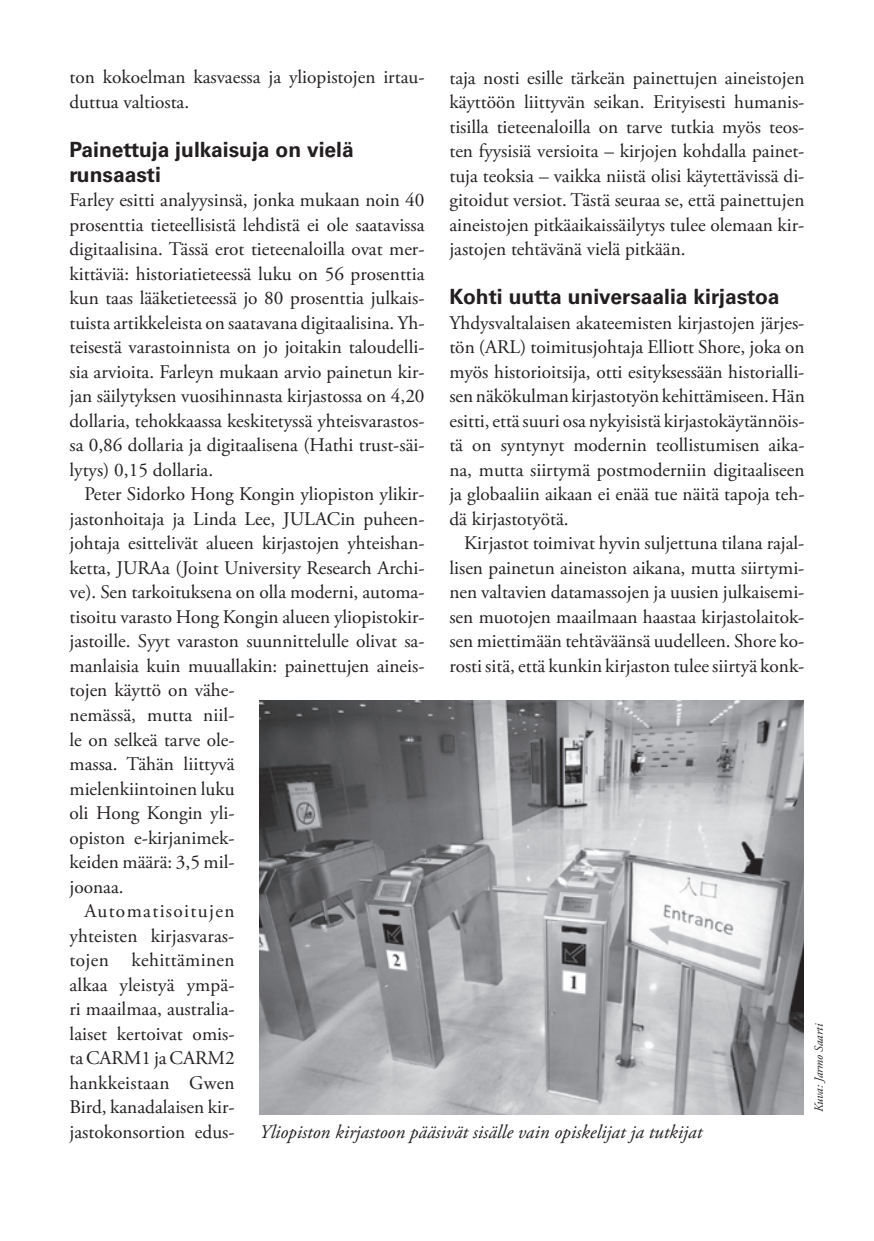
<style>
.page{position:relative;width:874px;height:1241px;background:#fff}
.page>*{position:absolute;margin:0;border:0;box-sizing:border-box;transform-origin:0 0}
.t1{font:700 21px/24.5px "Univers LT Std";color:#231f20}
.t2{font:19.25px/24.5px "Adobe Garamond Pro";color:#231f20;text-align:justify}
.t3{font:italic 19.25px "Adobe Garamond Pro";color:#231f20}
.t4{font:19.25px "Adobe Garamond Pro";letter-spacing:.02em;color:#231f20}
.t5{font:19.25px "Adobe Garamond Pro";letter-spacing:.07em;color:#231f20}
.t6{font:italic 12.25px "Adobe Garamond Pro";letter-spacing:-.005em;color:#231f20}
</style>
<div class="page">
<img style="left:259px;top:700px;width:544px;height:414px">
<p class="t2" style="left:69px;top:66px;width:356px">ton kokoelman kasvaessa ja yliopistojen irtau&shy;duttua valtiosta.</p>
<p class="t1" style="left:69px;top:137px;width:285px">Painettuja julkaisuja on vielä runsaasti</p>
<p class="t2" style="left:69px;top:188px;width:356px">Farley esitti analyysinsä, jonka mukaan noin 40 prosenttia tieteellisistä lehdistä ei ole saatavissa digitaalisina. Tässä erot tieteenaloilla ovat mer&shy;kittäviä: historiatieteessä luku on 56 prosenttia kun taas lääketieteessä jo 80 prosenttia julkais&shy;tuista artikkeleista on saatavana digitaalisina. Yh&shy;teisestä varastoinnista on jo joitakin taloudelli&shy;sia arvioita. Farleyn mukaan arvio painetun kir&shy;jan säilytyksen vuosihinnasta kirjastossa on 4,20 dollaria, tehokkaassa keskitetyssä yhteisvarastos&shy;sa 0,86 dollaria ja digitaalisena (Hathi trust-säi&shy;lytys) 0,15 dollaria.</p>
<p class="t2" style="left:84px;top:482px;width:341px">Peter Sidorko Hong Kongin yliopiston ylikir-</p>
<p class="t2" style="left:69px;top:507px;width:356px">jastonhoitaja ja Linda Lee, JULACin puheen-</p>
<p class="t2" style="left:69px;top:531px;width:356px">johtaja esittelivät alueen kirjastojen yhteishan-</p>
<p class="t2" style="left:69px;top:556px;width:356px">ketta, JURAa (Joint University Research Archi-</p>
<p class="t2" style="left:69px;top:580px;width:356px">ve). Sen tarkoituksena on olla moderni, automa-</p>
<p class="t2" style="left:69px;top:605px;width:356px">tisoitu varasto Hong Kongin alueen yliopistokir-</p>
<p class="t2" style="left:69px;top:629px;width:356px">jastoille. Syyt varaston suunnittelulle olivat sa-</p>
<p class="t2" style="left:69px;top:654px;width:356px">manlaisia kuin muuallakin: painettujen aineis-</p>
<p class="t2" style="left:69px;top:678px;width:166px">tojen käyttö on vähe-</p>
<p class="t2" style="left:69px;top:703px;width:166px">nemässä, mutta niil-</p>
<p class="t2" style="left:69px;top:727px;width:166px">le on selkeä tarve ole-</p>
<p class="t2" style="left:69px;top:752px;width:166px">massa. Tähän liittyvä</p>
<p class="t2" style="left:69px;top:776px;width:166px">mielenkiintoinen luku</p>
<p class="t2" style="left:69px;top:801px;width:166px">oli Hong Kongin yli-</p>
<p class="t2" style="left:69px;top:825px;width:166px">opiston e-kirjanimek-</p>
<p class="t2" style="left:69px;top:850px;width:166px">keiden määrä: 3,5 mil-</p>
<p class="t2" style="left:69px;top:874px;width:56px">joonaa.</p>
<p class="t5" style="left:84px;top:899px;width:151px">Automatisoitujen</p>
<p class="t2" style="left:69px;top:923px;width:166px">yhteisten kirjasvaras-</p>
<p class="t4" style="left:69px;top:948px;width:166px">tojen kehittäminen</p>
<p class="t2" style="left:69px;top:972px;width:166px">alkaa yleistyä ympä-</p>
<p class="t2" style="left:69px;top:997px;width:166px">ri maailmaa, australia-</p>
<p class="t2" style="left:69px;top:1021px;width:167px">laiset kertoivat omis-</p>
<p class="t2" style="left:69px;top:1046px;width:166px">ta CARM1 ja CARM2</p>
<p class="t2" style="left:69px;top:1070px;width:167px">hankkeistaan Gwen</p>
<p class="t2" style="left:69px;top:1095px;width:166px">Bird, kanadalaisen kir-</p>
<p class="t2" style="left:69px;top:1119px;width:166px">jastokonsortion edus-</p>
<p class="t2" style="left:449px;top:66px;width:356px">taja nosti esille tärkeän painettujen aineistojen käyttöön liittyvän seikan. Erityisesti humanis&shy;tisilla tieteenaloilla on tarve tutkia myös teos&shy;ten fyysisiä versioita – kirjojen kohdalla painet&shy;tuja teoksia – vaikka niistä olisi käytettävissä di&shy;gitoidut versiot. Tästä seuraa se, että painettujen aineistojen pitkäaikaissäilytys tulee olemaan kir&shy;jastojen tehtävänä vielä pitkään.</p>
<p class="t1" style="left:449px;top:284px;width:331px">Kohti uutta universaalia kirjastoa</p>
<p class="t2" style="left:449px;top:311px;width:357px">Yhdysvaltalaisen akateemisten kirjastojen järjes&shy;tön (ARL) toimitusjohtaja Elliott Shore, joka on myös historioitsija, otti esityksessään historialli&shy;sen näkökulman kirjastotyön kehittämiseen. Hän esitti, että suuri osa nykyisistä kirjastokäytännöis&shy;tä on syntynyt modernin teollistumisen aika&shy;na, mutta siirtymä postmoderniin digitaaliseen ja globaaliin aikaan ei enää tue näitä tapoja teh&shy;dä kirjastotyötä.</p>
<p class="t2" style="left:449px;top:531px;width:356px;text-indent:15px">Kirjastot toimivat hyvin suljettuna tilana rajal&shy;lisen painetun aineiston aikana, mutta siirtymi&shy;nen valtavien datamassojen ja uusien julkaisemi&shy;sen muotojen maailmaan haastaa kirjastolaitok&shy;sen miettimään tehtäväänsä uudelleen. Shore ko&shy;rosti sitä, että kunkin kirjaston tulee siirtyä konk-</p>
<p class="t3" style="left:259px;top:1120px;width:444px">Yliopiston kirjastoon pääsivät sisälle vain opiskelijat ja tutkijat</p>
<p class="t6" style="left:811px;top:1112px;width:90px;rotate:-90deg">Kuva: Jarmo Saarti</p>
</div>
